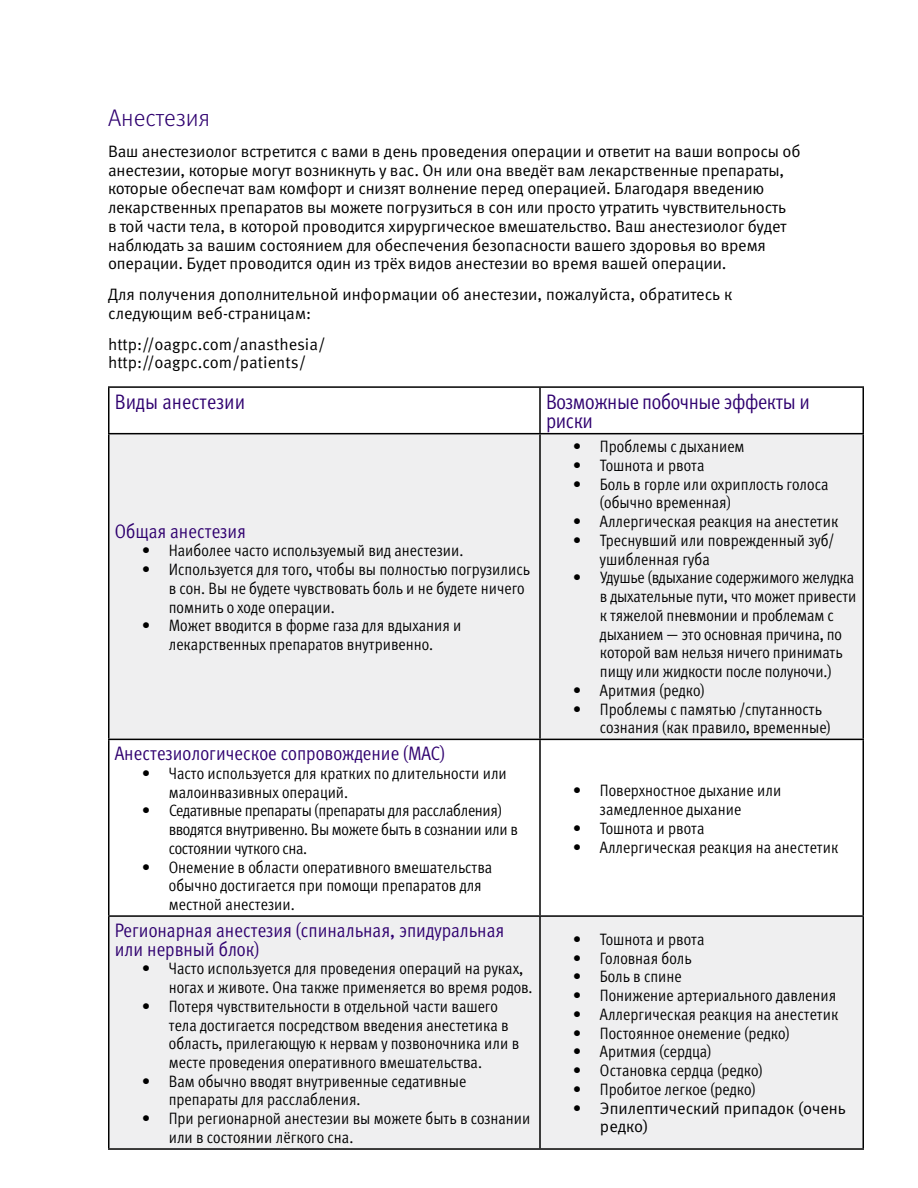
<style>
.page{position:relative;width:918px;height:1188px;background:#fff}
.page>*{position:absolute;margin:0;border:0;box-sizing:border-box;transform-origin:0 0}
.t1{font:300 24px "Meta Pro";color:#2f006f}
.t2{font:21px/18.8px "Meta Pro Cond Norm";letter-spacing:-.02em;color:#2f006f}
.t3{font:21px "Meta Pro Cond Norm";color:#2f006f}
.t4{font:19.5px/18.8px "Meta Pro Cond Norm";color:#2f006f}
.t5{font:16.5px/18.8px "Meta Pro Cond Norm";color:#000}
.t6{font:16.5px/18.8px "Meta Pro Norm";letter-spacing:-.01em;color:#000}
.t7{font:16.5px/18.8px "Meta Pro Cond Norm";letter-spacing:-.02em;color:#000}
.s1{font-family:"Meta Pro Norm"}
</style>
<div class="page">
<svg style="left:110px;top:434px;width:752px;height:714px;fill:#efeff0"></svg>
<hr style="left:108px;top:386px;width:432px;height:2px;background:#000">
<hr style="left:108px;top:388px;width:2px;height:45px;background:#000">
<hr style="left:540px;top:386px;width:324px;height:2px;background:#000">
<hr style="left:539px;top:388px;width:2px;height:45px;background:#000">
<hr style="left:862px;top:388px;width:2px;height:45px;background:#000">
<hr style="left:108px;top:433px;width:432px;height:1px;background:#000">
<hr style="left:108px;top:434px;width:2px;height:305px;background:#000">
<hr style="left:540px;top:433px;width:324px;height:1px;background:#000">
<hr style="left:539px;top:434px;width:2px;height:305px;background:#000">
<hr style="left:862px;top:434px;width:2px;height:305px;background:#000">
<hr style="left:108px;top:739px;width:432px;height:1px;background:#000">
<hr style="left:108px;top:740px;width:2px;height:175px;background:#000">
<hr style="left:540px;top:739px;width:324px;height:1px;background:#000">
<hr style="left:539px;top:740px;width:2px;height:175px;background:#000">
<hr style="left:862px;top:740px;width:2px;height:175px;background:#000">
<hr style="left:108px;top:915px;width:432px;height:2px;background:#000">
<hr style="left:108px;top:917px;width:2px;height:231px;background:#000">
<hr style="left:540px;top:915px;width:324px;height:2px;background:#000">
<hr style="left:539px;top:917px;width:2px;height:231px;background:#000">
<hr style="left:862px;top:917px;width:2px;height:231px;background:#000">
<hr style="left:108px;top:1148px;width:432px;height:2px;background:#000">
<hr style="left:540px;top:1148px;width:324px;height:2px;background:#000">
<h1 class="t1" style="left:108px;top:100px;width:104px">Анестезия</h1>
<p class="t6" style="left:108px;top:141px;width:694px">Ваш анестезиолог встретится с вами в день проведения операции и ответит на ваши вопросы об анестезии, которые могут возникнуть у вас. Он или она введёт вам лекарственные препараты, которые обеспечат вам комфорт и снизят волнение перед операцией. Благодаря введению лекарственных препаратов вы можете погрузиться в сон или просто утратить чувствительность<br>в той части тела, в которой проводится хирургическое вмешательство. Ваш анестезиолог будет наблюдать за вашим состоянием для обеспечения безопасности вашего здоровья во время операции. Будет проводится один из трёх видов анестезии во время вашей операции.</p>
<p class="t6" style="left:108px;top:284px;width:626px">Для получения дополнительной информации об анестезии, пожалуйста, обратитесь к следующим веб-страницам:</p>
<p class="t6" style="left:108px;top:333px;width:219px">http://oagpc.com/anasthesia/ http://oagpc.com/patients/</p>
<p class="t3" style="left:115px;top:386px;width:132px">Виды анестезии</p>
<p class="t2" style="left:546px;top:391px;width:265px">Возможные побочные эффекты и риски</p>
<p class="t4" style="left:115px;top:520px;width:133px">Общая анестезия</p>
<p class="t5" style="left:142px;top:540px;width:323px"><span class="s1">•</span> Наиболее часто используемый вид анестезии.</p>
<p class="t5" style="left:169px;top:559px;width:363px;text-indent:-27px"><span class="s1">•</span> Используется для того, чтобы вы полностью погрузились в сон. Вы не будете чувствовать боль и не будете ничего помнить о ходе операции.</p>
<p class="t5" style="left:142px;top:615px;width:321px;text-align:center"><span class="s1">•</span> Может вводится в форме газа для вдыхания и лекарственных препаратов внутривенно.</p>
<p class="t4" style="left:115px;top:743px;width:332px">Анестезиологическое сопровождение (MAC)</p>
<p class="t5" style="left:169px;top:763px;width:340px;text-indent:-27px"><span class="s1">•</span> Часто используется для кратких по длительности или малоинвазивных операций.</p>
<p class="t7" style="left:169px;top:800px;width:351px;text-indent:-27px"><span class="s1">•</span> Седативные препараты (препараты для расслабления) вводятся внутривенно. Вы можете быть в сознании или в состоянии чуткого сна.</p>
<p class="t5" style="left:169px;top:856px;width:325px;text-indent:-27px"><span class="s1">•</span> Онемение в области оперативного вмешательства обычно достигается при помощи препаратов для местной анестезии.</p>
<p class="t4" style="left:115px;top:919px;width:391px">Регионарная анестезия (спинальная, эпидуральная или нервный блок)</p>
<p class="t5" style="left:169px;top:958px;width:365px;text-indent:-27px"><span class="s1">•</span> Часто используется для проведения операций на руках, ногах и животе. Она также применяется во время родов.</p>
<p class="t5" style="left:169px;top:996px;width:352px;text-indent:-27px"><span class="s1">•</span> Потеря чувствительности в отдельной части вашего тела достигается посредством введения анестетика в область, прилегающую к нервам у позвоночника или в месте проведения оперативного вмешательства.</p>
<p class="t5" style="left:169px;top:1071px;width:299px;text-indent:-27px"><span class="s1">•</span> Вам обычно вводят внутривенные седативные препараты для расслабления.</p>
<p class="t5" style="left:169px;top:1108px;width:363px;text-indent:-27px"><span class="s1">•</span> При регионарной анестезии вы можете быть в сознании или в состоянии лёгкого сна.</p>
<p class="t5" style="left:573px;top:436px;width:173px"><span class="s1">•</span> Проблемы с дыханием</p>
<p class="t5" style="left:573px;top:455px;width:133px"><span class="s1">•</span> Тошнота и рвота</p>
<p class="t5" style="left:600px;top:473px;width:230px;text-indent:-27px"><span class="s1">•</span> Боль в горле или охриплость голоса (обычно временная)</p>
<p class="t5" style="left:573px;top:511px;width:267px"><span class="s1">•</span> Аллергическая реакция на анестетик</p>
<p class="t5" style="left:600px;top:530px;width:236px;text-indent:-27px"><span class="s1">•</span> Треснувший или поврежденный зуб/ ушибленная губа</p>
<p class="t5" style="left:600px;top:567px;width:258px;text-indent:-27px"><span class="s1">•</span> Удушье (вдыхание содержимого желудка в дыхательные пути, что может привести к тяжелой пневмонии и проблемам с дыханием — это основная причина, по которой вам нельзя ничего принимать пищу или жидкости после полуночи.)</p>
<p class="t5" style="left:573px;top:680px;width:133px"><span class="s1">•</span> Аритмия (редко)</p>
<p class="t5" style="left:600px;top:698px;width:232px;text-indent:-27px"><span class="s1">•</span> Проблемы с памятью /спутанность сознания (как правило, временные)</p>
<p class="t5" style="left:600px;top:780px;width:183px;text-indent:-27px"><span class="s1">•</span> Поверхностное дыхание или замедленное дыхание</p>
<p class="t5" style="left:573px;top:818px;width:133px"><span class="s1">•</span> Тошнота и рвота</p>
<p class="t5" style="left:573px;top:836px;width:267px"><span class="s1">•</span> Аллергическая реакция на анестетик</p>
<p class="t5" style="left:573px;top:929px;width:133px"><span class="s1">•</span> Тошнота и рвота</p>
<p class="t5" style="left:573px;top:948px;width:120px"><span class="s1">•</span> Головная боль</p>
<p class="t5" style="left:573px;top:966px;width:110px"><span class="s1">•</span> Боль в спине</p>
<p class="t5" style="left:573px;top:985px;width:265px"><span class="s1">•</span> Понижение артериального давления</p>
<p class="t5" style="left:573px;top:1004px;width:267px"><span class="s1">•</span> Аллергическая реакция на анестетик</p>
<p class="t5" style="left:573px;top:1023px;width:218px"><span class="s1">•</span> Постоянное онемение (редко)</p>
<p class="t5" style="left:573px;top:1041px;width:140px"><span class="s1">•</span> Аритмия (сердца)</p>
<p class="t5" style="left:573px;top:1060px;width:191px"><span class="s1">•</span> Остановка сердца (редко)</p>
<p class="t5" style="left:573px;top:1079px;width:184px"><span class="s1">•</span> Пробитое легкое (редко)</p>
<p class="t6" style="left:600px;top:1098px;width:247px;text-indent:-27px">• Эпилептический припадок (очень редко)</p>
</div>
